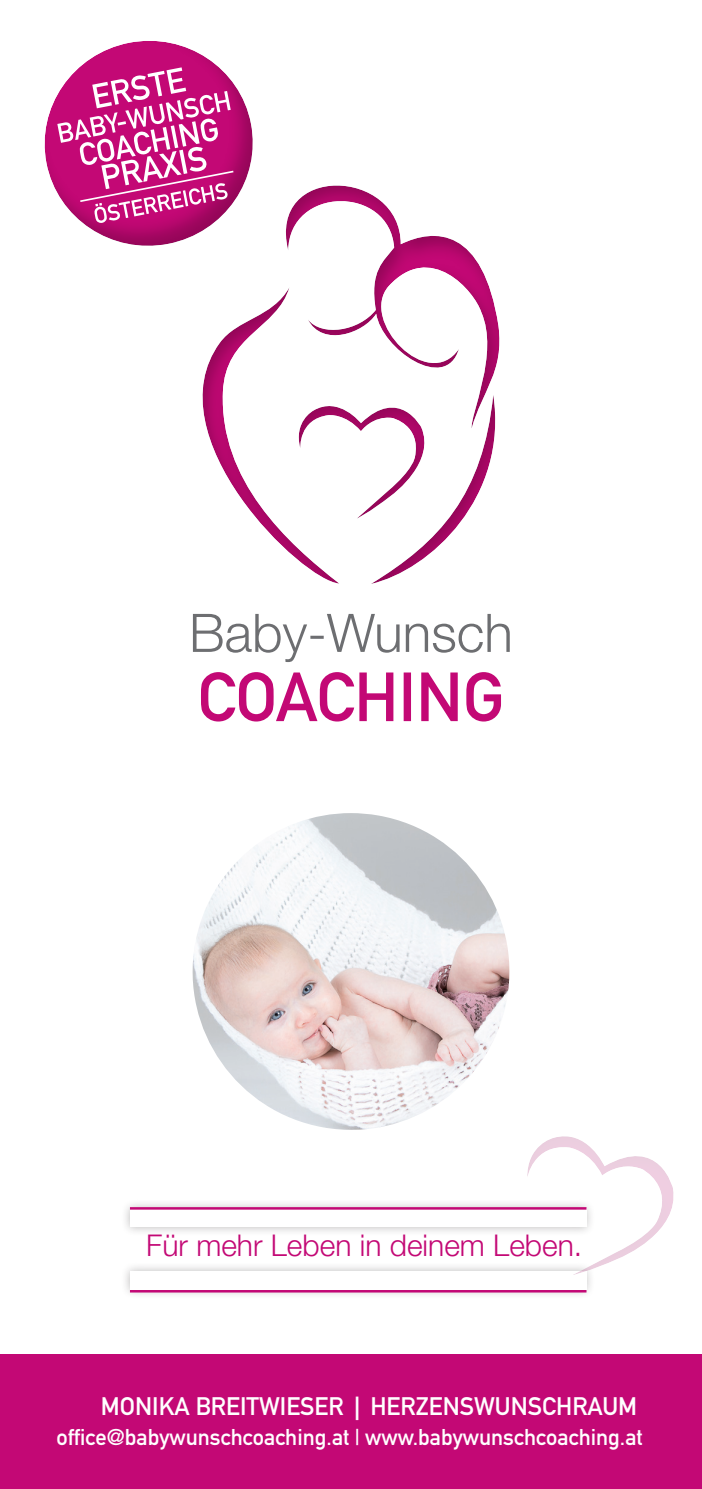
<style>
.page{position:relative;width:702px;height:1489px;background:#fff}
.page>*{position:absolute;margin:0;border:0;box-sizing:border-box;transform-origin:0 0}
.t1{font:300 30px "Helvetica Neue LT Pro";color:#c30875}
.t2{font:25px "DIN Mittelschrift";color:#fff}
.t3{font:22.5px "DIN Mittelschrift";color:#fff}
.s1{font-family:"Trebuchet";font-weight:700;font-style:italic}
</style>
<div class="page">
<img style="left:192px;top:813px;width:318px;height:317px">
<svg style="left:193px;top:614px;width:316px;height:48px"></svg>
<svg style="left:201px;top:672px;width:300px;height:49px"></svg>
<div style="left:282px;top:180px;width:220px;height:250px;background:#231f20;opacity:.3"></div>
<svg style="left:202px;top:287px;width:295px;height:297px"></svg>
<div style="left:0;top:1354px;width:702px;height:134px;background:#c30875"></div>
<svg style="left:44px;top:41px;width:209px;height:205px"></svg>
<svg style="left:57px;top:67px;width:178px;height:156px"></svg>
<div style="left:121px;top:1198px;width:474px;height:38px;background:#231f20;opacity:.3"></div>
<div style="left:130px;top:1207px;width:456px;height:19px;background:#fff"></div>
<div style="left:121px;top:1262px;width:474px;height:37px;background:#231f20;opacity:.3"></div>
<div style="left:130px;top:1271px;width:456px;height:18px;background:#fff"></div>
<hr style="left:130px;top:1289px;width:456px;height:3px;background:#c30875">
<hr style="left:130px;top:1206px;width:456px;height:3px;background:#c30875">
<svg style="left:511px;top:1136px;width:163px;height:153px"></svg>
<p class="t1" style="left:146px;top:1227px;width:437px">Für mehr Leben in deinem Leben.</p>
<p class="t2" style="left:101px;top:1391px;width:537px">MONIKA BREITWIESER <span class="s1">|</span> HERZENSWUNSCHRAUM</p>
<p class="t3" style="left:56px;top:1423px;width:588px">office@babywunschcoaching.at | www.babywunschcoaching.at</p>
</div>
